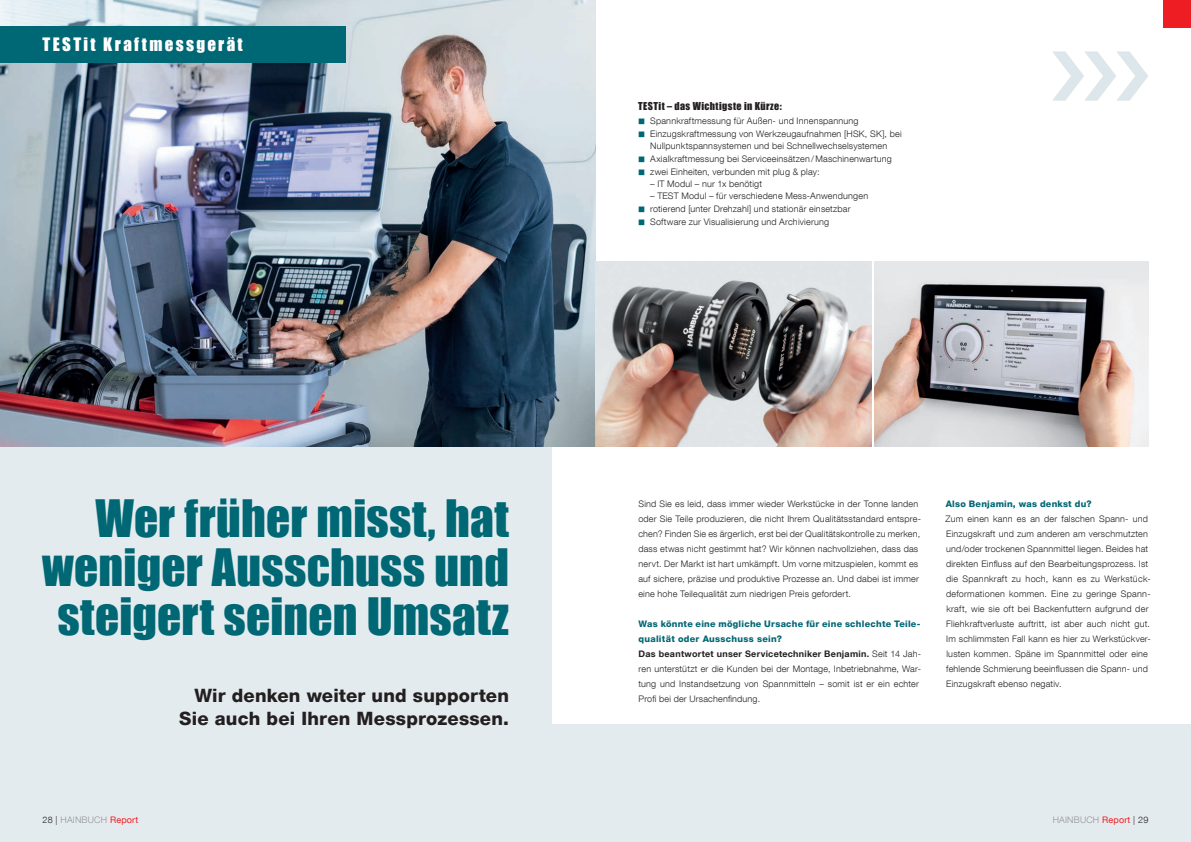
<style>
.page{position:relative;width:1191px;height:842px;background:#e4ebee}
.page>*{position:absolute;margin:0;border:0;box-sizing:border-box;transform-origin:0 0}
.t1{font:47.4px/49.2px "Impact";letter-spacing:.005em;color:#006774;text-align:right}
.t2{font:800 18.4px "Helvetica Neue LT Com";letter-spacing:.01em;color:#231f20}
.t3{font:17px "Impact";letter-spacing:.14em;color:#fff}
.t4{font:10px "Impact";letter-spacing:.045em;color:#231f20}
.t5{font:300 9px/15px "Helvetica Neue LT Com";letter-spacing:.02em;color:#231f20}
.t6{font:800 9px/15px "Helvetica Neue LT Com";letter-spacing:.03em;color:#006774}
.t7{font:300 9px "Helvetica Neue LT Com";letter-spacing:.02em;color:#939598}
.s1{font-family:"Koz Go Pr 6 N";font-weight:700;font-size:7px;color:#006774}
.s2{font-weight:700}
.s3{color:#231f20}
.s4{font-weight:400;color:#ee1d23}
</style>
<div class="page">
<div style="left:553px;top:0;width:638px;height:724px;background:#fff"></div>
<img style="left:0;top:0;width:595px;height:447px">
<img style="left:595px;top:261px;width:276px;height:186px">
<svg style="left:1052px;top:51px;width:96px;height:50px"></svg>
<div style="left:0;top:26px;width:346px;height:36px;background:#006774"></div>
<img style="left:874px;top:261px;width:274px;height:186px">
<div style="left:1162px;top:0;width:29px;height:28px;background:#ee1d23"></div>
<p class="t3" style="left:43px;top:31px;width:202px">TESTit Kraftmessgerät</p>
<p class="t4" style="left:638px;top:98px;width:145px">TESTit – das Wichtigste in Kürze:</p>
<p class="t5" style="left:638px;top:113px;width:222px"><span class="s1">■</span> Spannkraftmessung für Außen- und Innenspannung</p>
<p class="t5" style="left:638px;top:127px;width:265px;line-height:12px;text-align:center"><span class="s1">■</span> Einzugskraftmessung von Werkzeugaufnahmen [HSK, SK], bei<br>Nullpunktspannsystemen und bei Schnellwechselsystemen</p>
<p class="t5" style="left:638px;top:151px;width:255px"><span class="s1">■</span> Axialkraftmessung bei Serviceeinsätzen / Maschinenwartung</p>
<p class="t5" style="left:638px;top:164px;width:183px"><span class="s1">■</span> zwei Einheiten, verbunden mit plug &amp; play:</p>
<p class="t5" style="left:650px;top:176px;width:113px">– IT Modul – nur 1x benötigt</p>
<p class="t5" style="left:650px;top:188px;width:219px">– TEST Modul – für verschiedene Mess-Anwendungen</p>
<p class="t5" style="left:638px;top:201px;width:214px"><span class="s1">■</span> rotierend [unter Drehzahl] und stationär einsetzbar</p>
<p class="t5" style="left:638px;top:214px;width:193px"><span class="s1">■</span> Software zur Visualisierung und Archivierung</p>
<p class="t1" style="left:42px;top:492px;width:468px">Wer früher misst, hat weniger Ausschuss und steigert seinen Umsatz</p>
<p class="t6" style="left:945px;top:496px;width:147px">Also Benjamin, was denkst du?</p>
<p class="t5" style="left:638px;top:496px;width:284px">Sind Sie es leid, dass immer wieder Werkstücke in der Tonne landen oder Sie Teile produzieren, die nicht Ihrem Qualitätsstandard entspre&shy;chen? Finden Sie es ärgerlich, erst bei der Qualitätskontrolle zu merken, dass etwas nicht gestimmt hat? Wir können nachvollziehen, dass das nervt. Der Markt ist hart umkämpft. Um vorne mitzuspielen, kommt es auf sichere, präzise und produktive Prozesse an. Und dabei ist immer eine hohe Teilequalität zum niedrigen Preis gefordert.</p>
<p class="t6" style="left:638px;top:616px;width:284px">Was könnte eine mögliche Ursache für eine schlechte Teile&shy;qualität oder Ausschuss sein?</p>
<p class="t5" style="left:638px;top:646px;width:284px;text-align:justify"><span class="s2">Das beantwortet unser Servicetechniker Benjamin.</span> Seit 14 Jah&shy;ren unterstützt er die Kunden bei der Montage, Inbetriebnahme, War&shy;tung und Instandsetzung von Spannmitteln – somit ist er ein echter</p>
<p class="t5" style="left:945px;top:511px;width:207px">Zum einen kann es an der falschen Spann- und Einzugskraft und zum anderen am verschmutzten und/oder trockenen Spannmittel liegen. Beides hat direkten Einfluss auf den Bearbeitungsprozess. Ist die Spannkraft zu hoch, kann es zu Werkstück&shy;deformationen kommen. Eine zu geringe Spann&shy;kraft, wie sie oft bei Backenfuttern aufgrund der Fliehkraftverluste auftritt, ist aber auch nicht gut.<br>Im schlimmsten Fall kann es hier zu Werkstückver&shy;lusten kommen. Späne im Spannmittel oder eine fehlende Schmierung beeinflussen die Spann- und Einzugskraft ebenso negativ.</p>
<p class="t2" style="left:194px;top:685px;width:316px">Wir denken weiter und supporten</p>
<p class="t5" style="left:638px;top:691px;width:123px">Profi bei der Ursachenfindung.</p>
<p class="t2" style="left:179px;top:707px;width:331px">Sie auch bei Ihren Messprozessen.</p>
<p class="t7" style="left:43px;top:814px;width:97px"><span class="s3">28 |</span> HAINBUCH <span class="s4">Report</span></p>
<p class="t7" style="left:1052px;top:814px;width:97px">HAINBUCH <span class="s4">Report</span> <span class="s3">| 29</span></p>
</div>
